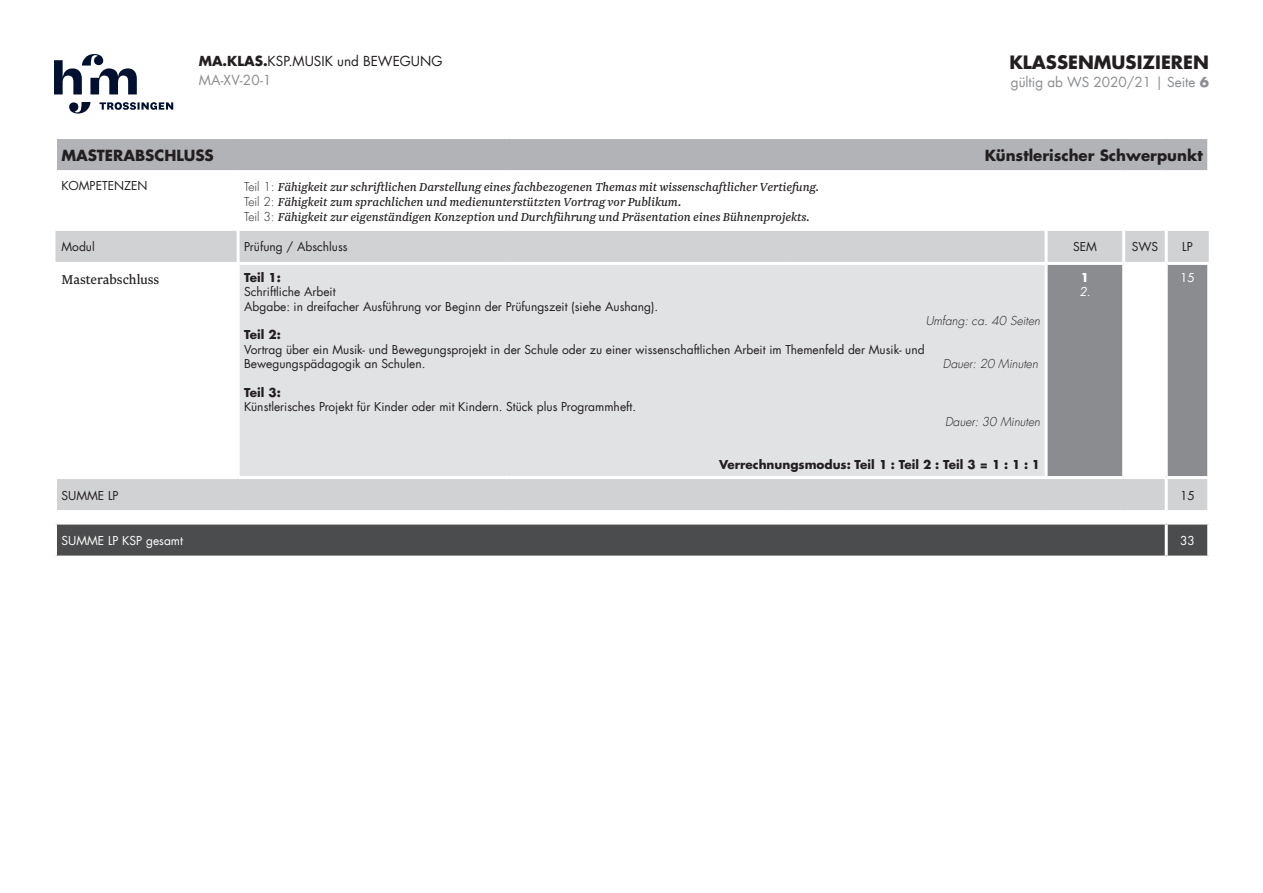
<style>
.page{position:relative;width:1263px;height:893px;background:#fff}
.page>*{position:absolute;margin:0;border:0;box-sizing:border-box;transform-origin:0 0}
.t1{font:700 18px "Futura Com";color:#231f20}
.t2{font:700 15px "Futura Com";color:#231f20}
.t3{font:15px "Newzald";color:#231f20}
.t4{font:italic 13.5px/15px "Newzald";color:#231f20}
.t5{font:13.5px/19.5px "Futura Com";color:#231f20}
.t6{font:13.5px "Futura Com";color:#8a8c8f}
.t7{font:12px/14.4px "Futura Com";color:#231f20}
.t8{font:700 12px "Futura Com";color:#231f20}
.t9{font:italic 300 12px "Futura Com";color:#231f20}
.t10{font:12px "Futura Com";color:#fff}
.t11{font:italic 12px "Futura Com";color:#fff}
.t12{font:700 12px "Futura Com";color:#fff}
.s1{font-weight:700}
.s2{color:#8a8c8f}
.s3{font-family:"Futura Com";font-weight:300;font-style:normal;font-size:12px}
</style>
<div class="page">
<svg style="left:54px;top:54px;width:119px;height:60px"></svg>
<div style="left:57px;top:139px;width:1150px;height:31px;background:#b2b3b7"></div>
<svg style="left:56px;top:231px;width:1153px;height:279px;fill:#d1d2d4"></svg>
<div style="left:238px;top:263px;width:808px;height:215px;background:#e1e2e4"></div>
<svg style="left:1047px;top:265px;width:160px;height:211px"></svg>
<hr style="left:237px;top:231px;width:3px;height:31px;background:#fff">
<hr style="left:1044px;top:231px;width:3px;height:31px;background:#fff">
<hr style="left:1122px;top:231px;width:3px;height:31px;background:#fff">
<hr style="left:1165px;top:231px;width:3px;height:31px;background:#fff">
<hr style="left:1122px;top:265px;width:3px;height:211px;background:#fff">
<hr style="left:1165px;top:265px;width:3px;height:211px;background:#fff">
<hr style="left:54px;top:476px;width:184px;height:3px;background:#fff">
<hr style="left:54px;top:479px;width:3px;height:31px;background:#fff">
<hr style="left:1165px;top:479px;width:3px;height:31px;background:#fff">
<hr style="left:1046px;top:262px;width:78px;height:3px;background:#fff">
<hr style="left:1124px;top:262px;width:42px;height:3px;background:#fff">
<hr style="left:1166px;top:262px;width:44px;height:3px;background:#fff">
<hr style="left:1207px;top:265px;width:3px;height:211px;background:#fff">
<hr style="left:1046px;top:476px;width:78px;height:3px;background:#fff">
<hr style="left:1124px;top:476px;width:42px;height:3px;background:#fff">
<hr style="left:1166px;top:476px;width:44px;height:3px;background:#fff">
<hr style="left:54px;top:262px;width:184px;height:3px;background:#fff">
<hr style="left:54px;top:265px;width:3px;height:211px;background:#fff">
<hr style="left:1207px;top:479px;width:3px;height:31px;background:#fff">
<hr style="left:1044px;top:265px;width:3px;height:211px;background:#fff">
<hr style="left:238px;top:262px;width:271px;height:3px;background:#fff">
<hr style="left:237px;top:265px;width:3px;height:211px;background:#fff">
<hr style="left:509px;top:262px;width:282px;height:3px;background:#fff">
<hr style="left:791px;top:262px;width:255px;height:3px;background:#fff">
<hr style="left:238px;top:476px;width:271px;height:3px;background:#fff">
<hr style="left:509px;top:476px;width:282px;height:3px;background:#fff">
<hr style="left:791px;top:476px;width:255px;height:3px;background:#fff">
<div style="left:57px;top:525px;width:1150px;height:31px;background:#4b4c4d"></div>
<hr style="left:1165px;top:525px;width:3px;height:31px;background:#fff">
<p class="t5" style="left:199px;top:51px;width:245px"><span class="s1">MA.KLAS.</span>KSP.MUSIK und BEWEGUNG<br><span class="s2">MA-XV-20-1</span></p>
<h1 class="t1" style="left:1009px;top:48px;width:201px">KLASSENMUSIZIEREN</h1>
<p class="t6" style="left:1011px;top:73px;width:200px">gültig ab WS 2020/21 | Seite <span class="s1">6</span></p>
<p class="t2" style="left:62px;top:144px;width:154px">MASTERABSCHLUSS</p>
<p class="t2" style="left:985px;top:144px;width:219px">Künstlerischer Schwerpunkt</p>
<p class="t7" style="left:62px;top:178px;width:88px">KOMPETENZEN</p>
<p class="t4" style="left:244px;top:179px;width:577px"><span class="s3">Teil 1:</span> Fähigkeit zur schriftlichen Darstellung eines fachbezogenen Themas mit wissenschaftlicher Vertiefung.<br><span class="s3">Teil 2:</span> Fähigkeit zum sprachlichen und medienunterstützten Vortrag vor Publikum.<br><span class="s3">Teil 3:</span> Fähigkeit zur eigenständigen Konzeption und Durchführung und Präsentation eines Bühnenprojekts.</p>
<p class="t7" style="left:62px;top:240px;width:35px">Modul</p>
<p class="t7" style="left:244px;top:240px;width:105px">Prüfung / Abschluss</p>
<p class="t7" style="left:1073px;top:240px;width:25px">SEM</p>
<p class="t7" style="left:1132px;top:240px;width:28px">SWS</p>
<p class="t7" style="left:1182px;top:240px;width:12px">LP</p>
<p class="t3" style="left:62px;top:270px;width:99px">Masterabschluss</p>
<p class="t8" style="left:244px;top:268px;width:38px">Teil 1:</p>
<p class="t7" style="left:244px;top:284px;width:415px">Schriftliche Arbeit<br>Abgabe: in dreifacher Ausführung vor Beginn der Prüfungszeit (siehe Aushang).</p>
<p class="t9" style="left:926px;top:313px;width:116px">Umfang: ca. 40 Seiten</p>
<p class="t8" style="left:244px;top:326px;width:38px">Teil 2:</p>
<p class="t7" style="left:244px;top:342px;width:682px">Vortrag über ein Musik- und Bewegungsprojekt in der Schule oder zu einer wissenschaftlichen Arbeit im Themenfeld der Musik- und<br>Bewegungspädagogik an Schulen.</p>
<p class="t12" style="left:1081px;top:268px;width:10px">1</p>
<p class="t11" style="left:1079px;top:284px;width:13px">2.</p>
<p class="t10" style="left:1180px;top:269px;width:16px">15</p>
<p class="t9" style="left:943px;top:356px;width:96px">Dauer: 20 Minuten</p>
<p class="t8" style="left:244px;top:383px;width:38px">Teil 3:</p>
<p class="t7" style="left:244px;top:400px;width:393px">Künstlerisches Projekt für Kinder oder mit Kindern. Stück plus Programmheft.</p>
<p class="t9" style="left:945px;top:414px;width:96px">Dauer: 30 Minuten</p>
<p class="t8" style="left:719px;top:455px;width:322px">Verrechnungsmodus: Teil 1 : Teil 2 : Teil 3 = 1 : 1 : 1</p>
<p class="t7" style="left:61px;top:488px;width:59px">SUMME LP</p>
<p class="t7" style="left:1180px;top:488px;width:16px">15</p>
<p class="t10" style="left:62px;top:532px;width:123px">SUMME LP KSP gesamt</p>
<p class="t10" style="left:1180px;top:532px;width:16px">33</p>
</div>
